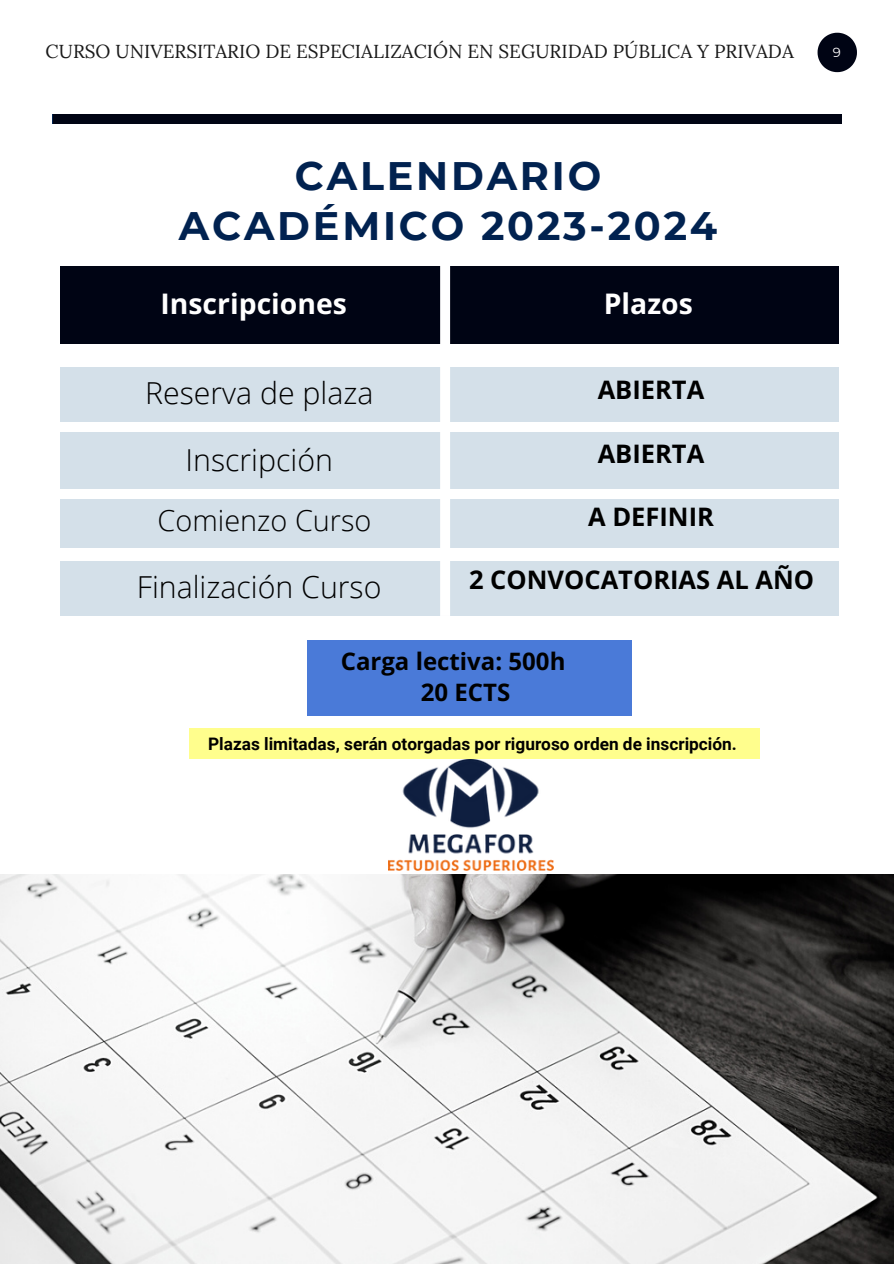
<style>
.page{position:relative;width:894px;height:1264px;background:#fff}
.page>*{position:absolute;margin:0;border:0;box-sizing:border-box;transform-origin:0 0}
.t1{font:700 39.75px/49.5px "Montserrat";letter-spacing:.07em;color:#012250;text-align:center}
.t2{font:300 30.3px/66.4px "Open Sans";color:#000;text-align:center}
.t3{font:300 28.8px "Open Sans";color:#000}
.t4{font:700 28.35px "Open Sans";color:#fff}
.t5{font:700 25.5px "Open Sans";color:#000}
.t6{font:700 24px "Open Sans";color:#000}
.t7{font:18.9px "Lora";color:#191919}
.t8{font:700 17.25px "Roboto";color:#000}
.t9{font:13.2px "Montserrat";color:#fff}
</style>
<div class="page">
<div style="left:52px;top:107px;width:789px;height:25px;background:linear-gradient(to right,#fff,#fff)"></div>
<div style="left:189px;top:728px;width:570px;height:31px;background:#fffe8d"></div>
<img style="left:0;top:874px;width:893px;height:389px">
<div style="left:53px;top:115px;width:788px;height:9px;background:#000414"></div>
<div style="left:307px;top:640px;width:324px;height:75px;background:#4a7ad8"></div>
<img style="left:388px;top:759px;width:165px;height:111px">
<div style="left:60px;top:266px;width:778px;height:78px;background:#000414"></div>
<div style="left:60px;top:499px;width:778px;height:48px;background:#d4e0e9"></div>
<div style="left:60px;top:561px;width:778px;height:55px;background:#d4e0e9"></div>
<div style="left:60px;top:367px;width:778px;height:55px;background:#d4e0e9"></div>
<div style="left:60px;top:433px;width:778px;height:56px;background:#d4e0e9"></div>
<div style="left:440px;top:266px;width:10px;height:350px;background:#fff"></div>
<svg style="left:817px;top:33px;width:39px;height:39px"></svg>
<p class="t7" style="left:46px;top:39px;width:749px">CURSO UNIVERSITARIO DE ESPECIALIZACIÓN EN SEGURIDAD PÚBLICA Y PRIVADA</p>
<p class="t9" style="left:832px;top:45px;width:10px">9</p>
<p class="t1" style="left:179px;top:151px;width:539px">CALENDARIO<br>ACADÉMICO 2023-2024</p>
<p class="t4" style="left:160px;top:283px;width:188px">Inscripciones</p>
<p class="t4" style="left:603px;top:283px;width:90px">Plazos</p>
<p class="t2" style="left:145px;top:359px;width:230px">Reserva de plaza<br>Inscripción</p>
<p class="t3" style="left:157px;top:500px;width:215px">Comienzo Curso</p>
<p class="t2" style="left:137px;top:553px;width:246px">Finalización Curso</p>
<p class="t5" style="left:597px;top:372px;width:108px">ABIERTA</p>
<p class="t5" style="left:597px;top:435px;width:108px">ABIERTA</p>
<p class="t5" style="left:588px;top:498px;width:127px">A DEFINIR</p>
<p class="t5" style="left:469px;top:561px;width:346px">2 CONVOCATORIAS AL AÑO</p>
<p class="t6" style="left:340px;top:644px;width:226px">Carga lectiva: 500h</p>
<p class="t6" style="left:420px;top:675px;width:91px">20 ECTS</p>
<p class="t8" style="left:208px;top:733px;width:530px">Plazas limitadas, serán otorgadas por riguroso orden de inscripción.</p>
</div>
